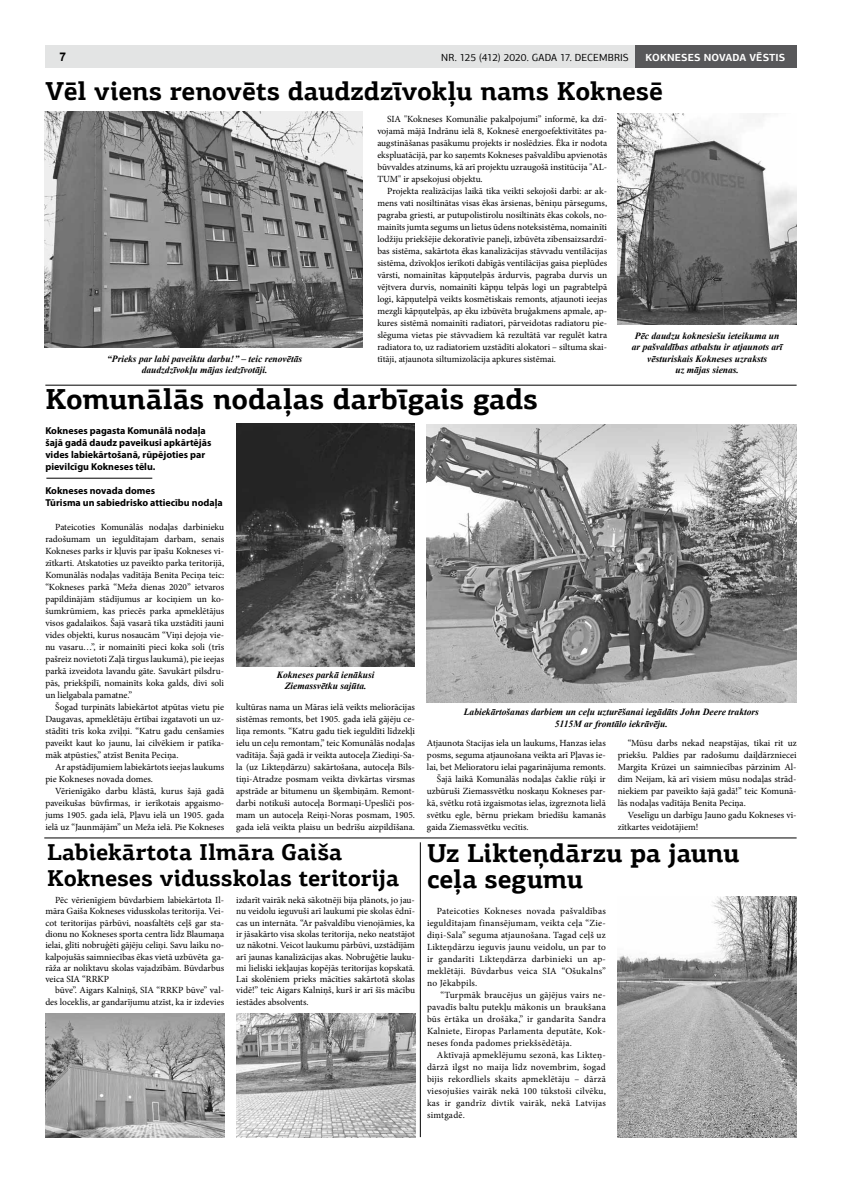
<style>
.page{position:relative;width:842px;height:1191px;background:#fff}
.page>*{position:absolute;margin:0;border:0;box-sizing:border-box;transform-origin:0 0}
.t1{font:700 29px "PF Agora Slab Pro";color:#000}
.t2{font:700 26px/26px "PF Agora Slab Pro";letter-spacing:-.005em;color:#000}
.t3{font:700 23px/26px "PF Agora Slab Pro";letter-spacing:-.005em;color:#000}
.t4{font:700 12px "Arial";color:#000}
.t5{font:10.3px "PF Agora Sans Pro";letter-spacing:.005em;color:#000}
.t6{font:700 10.3px "PF Agora Sans Pro";letter-spacing:.015em;color:#fff}
.t7{font:700 10px/12px "Myriad Pro";color:#000}
.t8{font:italic 700 9.5px/11.4px "Times New Roman";color:#000;text-align:center}
.t9{font:9.4px/12px "Minion Pro";color:#000;text-align:justify}
</style>
<div class="page">
<div style="left:45px;top:45px;width:752px;height:23px;background:#e3e4e4"></div>
<div style="left:635px;top:45px;width:162px;height:23px;background:#58585a"></div>
<img style="left:426px;top:425px;width:370px;height:277px">
<img style="left:236px;top:424px;width:178px;height:243px">
<img style="left:236px;top:1013px;width:179px;height:124px">
<img style="left:45px;top:1013px;width:179px;height:124px">
<img style="left:618px;top:896px;width:179px;height:241px">
<img style="left:618px;top:113px;width:179px;height:211px">
<img style="left:44px;top:112px;width:319px;height:235px">
<hr style="left:46px;top:478px;width:106px;height:1px;background:#000">
<hr style="left:44px;top:837px;width:753px;height:1px;background:#000">
<hr style="left:420px;top:842px;width:1px;height:295px;background:#000">
<hr style="left:45px;top:385px;width:752px;height:1px;background:#000">
<p class="t4" style="left:60px;top:49px;width:8px">7</p>
<p class="t5" style="left:441px;top:51px;width:189px">NR. 125 (412) 2020. GADA 17. DECEMBRIS</p>
<p class="t6" style="left:646px;top:51px;width:141px">KOKNESES NOVADA VĒSTIS</p>
<h2 class="t2" style="left:45px;top:77px;width:619px">Vēl viens renovēts daudzdzīvokļu nams Koknesē</h2>
<p class="t8" style="left:107px;top:352px;width:197px">“Prieks par labi paveiktu darbu!” – teic renovētās daudzdzīvokļu mājas iedzīvotāji.</p>
<p class="t9" style="left:377px;top:113px;width:231px;text-indent:10px">SIA "Kokneses Komunālie pakalpojumi” informē, ka dzī&shy;vojamā mājā Indrānu ielā 8, Koknesē energoefektivitātes pa&shy;augstināšanas pasākumu projekts ir noslēdzies. Ēka ir nodota ekspluatācijā, par ko saņemts Kokneses pašvaldību apvienotās būvvaldes atzinums, kā arī projektu uzraugošā institūcija "AL-TUM" ir apsekojusi objektu.</p>
<p class="t9" style="left:377px;top:185px;width:231px;text-indent:10px">Projekta realizācijas laikā tika veikti sekojoši darbi: ar ak&shy;mens vati nosiltinātas visas ēkas ārsienas, bēniņu pārsegums, pagraba griesti, ar putupolistirolu nosiltināts ēkas cokols, no&shy;mainīts jumta segums un lietus ūdens noteksistēma, nomainīti lodžiju priekšējie dekoratīvie paneļi, izbūvēta zibensaizsardzī&shy;bas sistēma, sakārtota ēkas kanalizācijas stāvvadu ventilācijas sistēma, dzīvokļos ierīkoti dabīgās ventilācijas gaisa pieplūdes vārsti, nomainītas kāpņutelpās ārdurvis, pagraba durvis un vējtvera durvis, nomainīti kāpņu telpās logi un pagrabtelpā logi, kāpņutelpā veikts kosmētiskais remonts, atjaunoti ieejas mezgli kāpņutelpās, ap ēku izbūvēta bruģakmens apmale, ap&shy;kures sistēmā nomainīti radiatori, pārveidotas radiatoru pie&shy;slēguma vietas pie stāvvadiem kā rezultātā var regulēt katra radiatora to, uz radiatoriem uzstādīti alokatori – siltuma skai&shy;tītāji, atjaunota siltumizolācija apkures sistēmai.</p>
<p class="t8" style="left:632px;top:330px;width:152px">Pēc daudzu koknesiešu ieteikuma un ar pašvaldības atbalstu ir atjaunots arī vēsturiskais Kokneses uzraksts<br>uz mājas sienas.</p>
<h1 class="t1" style="left:45px;top:380px;width:494px">Komunālās nodaļas darbīgais gads</h1>
<p class="t7" style="left:45px;top:424px;width:168px">Kokneses pagasta Komunālā nodaļa šajā gadā daudz paveikusi apkārtējās vides labiekārtošanā, rūpējoties par pievilcīgu Kokneses tēlu.</p>
<p class="t7" style="left:45px;top:484px;width:179px">Kokneses novada domes<br>Tūrisma un sabiedrisko attiecību nodaļa</p>
<p class="t9" style="left:45px;top:521px;width:180px;text-indent:10px">Pateicoties Komunālās nodaļas darbinieku radošumam un ieguldītajam darbam, senais Kokneses parks ir kļuvis par īpašu Kokneses vi&shy;zītkarti. Atskatoties uz paveikto parka teritorijā, Komunālās nodaļas vadītāja Benita Peciņa teic: “Kokneses parkā “Meža dienas 2020” ietvaros papildinājām stādījumus ar kociņiem un ko&shy;šumkrūmiem, kas priecēs parka apmeklētājus visos gadalaikos. Šajā vasarā tika uzstādīti jauni vides objekti, kurus nosaucām “Viņi dejoja vie&shy;nu vasaru…”, ir nomainīti pieci koka soli (trīs pašreiz novietoti Zaļā tirgus laukumā), pie ieejas parkā izveidota lavandu gāte. Savukārt pilsdru&shy;pās, priekšpilī, nomainīts koka galds, divi soli un lielgabala pamatne.”</p>
<p class="t9" style="left:45px;top:701px;width:180px;text-indent:10px">Šogad turpināts labiekārtot atpūtas vietu pie Daugavas, apmeklētāju ērtībai izgatavoti un uz&shy;stādīti trīs koka zviļņi. “Katru gadu cenšamies paveikt kaut ko jaunu, lai cilvēkiem ir patīka&shy;māk atpūsties,” atzīst Benita Peciņa.</p>
<p class="t9" style="left:45px;top:761px;width:180px;text-indent:10px">Ar apstādījumiem labiekārtots ieejas laukums pie Kokneses novada domes.</p>
<p class="t9" style="left:45px;top:785px;width:180px;text-indent:10px">Vērienīgāko darbu klāstā, kurus šajā gadā paveikušas būvfirmas, ir ierīkotais apgaismo&shy;jums 1905. gada ielā, Pļavu ielā un 1905. gada ielā uz “Jaunmājām” un Meža ielā. Pie Kokneses</p>
<p class="t8" style="left:277px;top:668px;width:99px">Kokneses parkā ienākusi<br>Ziemassvētku sajūta.</p>
<p class="t9" style="left:236px;top:701px;width:180px">kultūras nama un Māras ielā veikts meliorācijas sistēmas remonts, bet 1905. gada ielā gājēju ce&shy;liņa remonts. “Katru gadu tiek ieguldīti līdzekļi ielu un ceļu remontam,” teic Komunālās nodaļas vadītāja. Šajā gadā ir veikta autoceļa Ziediņi-Sa&shy;la (uz Likteņdārzu) sakārtošana, autoceļa Bils&shy;tiņi-Atradze posmam veikta divkārtas virsmas apstrāde ar bitumenu un šķembiņām. Remont&shy;darbi notikuši autoceļa Bormaņi-Upeslīči pos&shy;mam un autoceļa Reiņi-Noras posmam, 1905. gada ielā veikta plaisu un bedrīšu aizpildīšana.</p>
<p class="t8" style="left:464px;top:706px;width:297px">Labiekārtošanas darbiem un ceļu uzturēšanai iegādāts John Deere traktors<br>5115M ar frontālo iekrāvēju.</p>
<p class="t9" style="left:618px;top:737px;width:180px;text-indent:10px">“Mūsu darbs nekad neapstājas, tikai rit uz priekšu. Paldies par radošumu daiļdārzniecei Margita Krūzei un saimniecības pārzinim Al&shy;dim Neijam, kā arī visiem mūsu nodaļas strād&shy;niekiem par paveikto šajā gadā!” teic Komunā&shy;lās nodaļas vadītāja Benita Peciņa.</p>
<p class="t9" style="left:618px;top:809px;width:180px;text-indent:10px">Veselīgu un darbīgu Jauno gadu Kokneses vi&shy;zītkartes veidotājiem!</p>
<p class="t9" style="left:427px;top:737px;width:180px">Atjaunota Stacijas iela un laukums, Hanzas ielas</p>
<p class="t9" style="left:427px;top:749px;width:180px">posms, seguma atjaunošana veikta arī Pļavas ie-</p>
<p class="t9" style="left:427px;top:761px;width:180px">lai, bet Melioratoru ielai pagarinājuma remonts.</p>
<p class="t9" style="left:437px;top:773px;width:170px">Šajā laikā Komunālās nodaļas čaklie rūķi ir</p>
<p class="t9" style="left:427px;top:785px;width:180px">uzbūruši Ziemassvētku noskaņu Kokneses par-</p>
<p class="t9" style="left:427px;top:797px;width:180px">kā, svētku rotā izgaismotas ielas, izgreznota lielā</p>
<p class="t9" style="left:427px;top:809px;width:180px">svētku egle, bērnu priekam briedīšu kamanās</p>
<p class="t9" style="left:427px;top:821px;width:103px">gaida Ziemassvētku vecītis.</p>
<h3 class="t3" style="left:47px;top:838px;width:353px">Labiekārtota Ilmāra Gaiša<br>Kokneses vidusskolas teritorija</h3>
<p class="t9" style="left:45px;top:894px;width:180px;line-height:11.3px;text-indent:10px">Pēc vērienīgiem būvdarbiem labiekārtota Il&shy;māra Gaiša Kokneses vidusskolas teritorija. Vei&shy;cot teritorijas pārbūvi, noasfaltēts ceļš gar sta&shy;dionu no Kokneses sporta centra līdz Blaumaņa ielai, glīti nobruģēti gājēju celiņi. Savu laiku no&shy;kalpojušās saimniecības ēkas vietā uzbūvēta ga&shy;rāža ar noliktavu skolas vajadzībām. Būvdarbus veica SIA “RRKP</p>
<p class="t9" style="left:45px;top:984px;width:180px;line-height:11.3px;text-align:right">būve”. Aigars Kalniņš, SIA “RRKP būve” val&shy;des loceklis, ar gandarījumu atzīst, ka ir izdevies</p>
<p class="t9" style="left:236px;top:894px;width:180px;line-height:11.3px">izdarīt vairāk nekā sākotnēji bija plānots, jo jau&shy;nu veidolu ieguvuši arī laukumi pie skolas ēdnī&shy;cas un internāta. “Ar pašvaldību vienojāmies, ka ir jāsakārto visa skolas teritorija, neko neatstājot uz nākotni. Veicot laukumu pārbūvi, uzstādījām arī jaunas kanalizācijas akas. Nobruģētie lauku&shy;mi lieliski iekļaujas kopējās teritorijas kopskatā.<br>Lai skolēniem prieks mācīties sakārtotā skolas vidē!” teic Aigars Kalniņš, kurš ir arī šīs mācību iestādes absolvents.</p>
<h2 class="t2" style="left:427px;top:839px;width:314px">Uz Likteņdārzu pa jaunu ceļa segumu</h2>
<p class="t9" style="left:427px;top:905px;width:180px;text-indent:10px">Pateicoties Kokneses novada pašvaldības ieguldītajam finansējumam, veikta ceļa “Zie&shy;diņi-Sala” seguma atjaunošana. Tagad ceļš uz Likteņdārzu ieguvis jaunu veidolu, un par to ir gandarīti Likteņdārza darbinieki un ap&shy;meklētāji. Būvdarbus veica SIA “Ošukalns” no Jēkabpils.</p>
<p class="t9" style="left:427px;top:989px;width:180px;text-indent:13px">“Turpmāk braucējus un gājējus vairs ne&shy;pavadīs baltu putekļu mākonis un braukšana būs ērtāka un drošāka,” ir gandarīta Sandra Kalniete, Eiropas Parlamenta deputāte, Kok&shy;neses fonda padomes priekšsēdētāja.</p>
<p class="t9" style="left:427px;top:1049px;width:180px;text-indent:10px">Aktīvajā apmeklējumu sezonā, kas Likteņ&shy;dārzā ilgst no maija līdz novembrim, šogad bijis rekordliels skaits apmeklētāju – dārzā viesojušies vairāk nekā 100 tūkstoši cilvēku, kas ir gandrīz divtik vairāk, nekā Latvijas simtgadē.</p>
</div>
